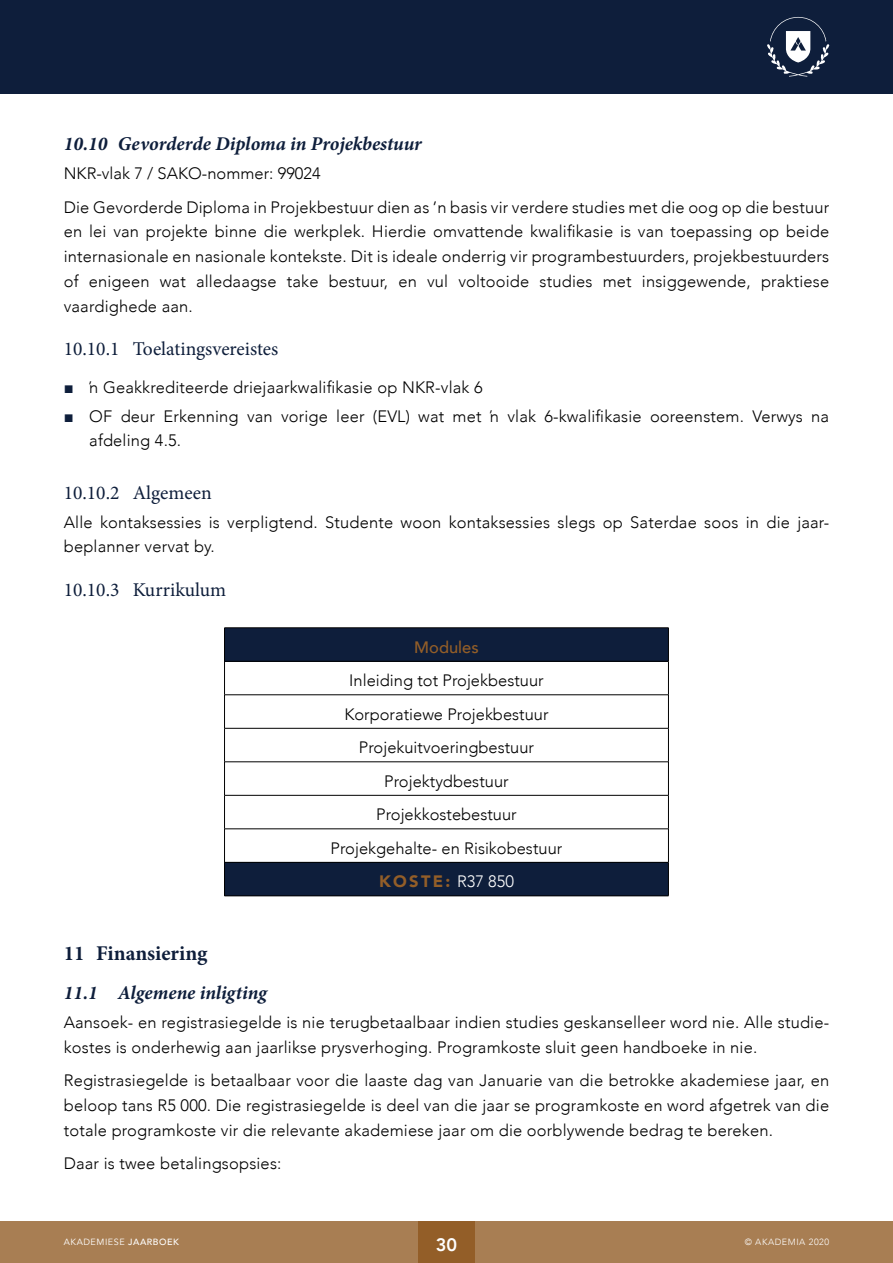
<style>
.page{position:relative;width:893px;height:1263px;background:#fff}
.page>*{position:absolute;margin:0;border:0;box-sizing:border-box;transform-origin:0 0}
.t1{font:700 21px "Minion Pro";color:#0e1e3b}
.Kop_2{font:italic 700 19.5px "Minion Pro";letter-spacing:-.005em;color:#0e1e3b}
.Kop_3{font:19.5px "Minion Pro";color:#0e1e3b}
.t2{font:800 18px "Avenir";color:#fff}
.Body{font:300 16.5px/24.8px "Avenir";letter-spacing:.01em;color:#000}
.Body-2{font:900 16.5px "Avenir";letter-spacing:.14em;color:#935e28}
.Body_opskrif{font:500 16.5px "Avenir";color:#935e28}
.t3{font:9px "Avenir";letter-spacing:.06em;color:#fff}
.t4{font:300 9px "Avenir";letter-spacing:.06em;color:#fff}
.s1{font-family:"Arial";font-weight:400;color:#0e1e3b}
.s2{font-weight:300;color:#fff}
.s3{font-weight:500}
</style>
<div class="page">
<div style="left:0;top:0;width:893px;height:94px;background:#0e1e3b"></div>
<svg style="left:767px;top:17px;width:62px;height:60px"></svg>
<div style="left:0;top:1221px;width:893px;height:42px;background:#a87e53"></div>
<div style="left:418px;top:1221px;width:57px;height:42px;background:#935e28"></div>
<div style="left:225px;top:628px;width:443px;height:33px;background:#0e1e3b"></div>
<div style="left:225px;top:862px;width:443px;height:34px;background:#0e1e3b"></div>
<hr style="left:224px;top:627px;width:445px;height:1px;background:#000">
<hr style="left:224px;top:628px;width:1px;height:33px;background:#000">
<hr style="left:668px;top:628px;width:1px;height:33px;background:#000">
<hr style="left:224px;top:661px;width:445px;height:1px;background:#000">
<hr style="left:224px;top:661px;width:1px;height:34px;background:#000">
<hr style="left:668px;top:661px;width:1px;height:34px;background:#000">
<hr style="left:224px;top:694px;width:445px;height:1px;background:#000">
<hr style="left:224px;top:695px;width:1px;height:33px;background:#000">
<hr style="left:668px;top:695px;width:1px;height:33px;background:#000">
<hr style="left:224px;top:728px;width:445px;height:1px;background:#000">
<hr style="left:224px;top:728px;width:1px;height:34px;background:#000">
<hr style="left:668px;top:728px;width:1px;height:34px;background:#000">
<hr style="left:224px;top:761px;width:445px;height:1px;background:#000">
<hr style="left:224px;top:762px;width:1px;height:33px;background:#000">
<hr style="left:668px;top:762px;width:1px;height:33px;background:#000">
<hr style="left:224px;top:795px;width:445px;height:1px;background:#000">
<hr style="left:224px;top:795px;width:1px;height:34px;background:#000">
<hr style="left:668px;top:795px;width:1px;height:34px;background:#000">
<hr style="left:224px;top:828px;width:445px;height:1px;background:#000">
<hr style="left:224px;top:829px;width:1px;height:33px;background:#000">
<hr style="left:668px;top:829px;width:1px;height:33px;background:#000">
<hr style="left:224px;top:862px;width:445px;height:1px;background:#000">
<hr style="left:224px;top:862px;width:1px;height:34px;background:#000">
<hr style="left:668px;top:862px;width:1px;height:34px;background:#000">
<hr style="left:224px;top:895px;width:445px;height:1px;background:#000">
<p class="Kop_2" style="left:64px;top:130px;width:360px">10.10 Gevorderde Diploma in Projekbestuur</p>
<p class="Body" style="left:64px;top:161px;width:258px">NKR-vlak 7 / SAKO-nommer: 99024</p>
<p class="Body" style="left:64px;top:194px;width:767px;text-align:justify">Die Gevorderde Diploma in Projekbestuur dien as ’n basis vir verdere studies met die oog op die bestuur en lei van projekte binne die werkplek. Hierdie omvattende kwalifikasie is van toepassing op beide internasionale en nasionale kontekste. Dit is ideale onderrig vir programbestuurders, projekbestuurders of enigeen wat alledaagse take bestuur, en vul voltooide studies met insiggewende, praktiese vaardighede aan.</p>
<p class="Kop_3" style="left:64px;top:336px;width:216px">10.10.1 Toelatingsvereistes</p>
<p class="Body" style="left:64px;top:375px;width:420px"><span class="s1">■</span> ŉ Geakkrediteerde driejaarkwalifikasie op NKR-vlak 6</p>
<p class="Body" style="left:89px;top:404px;width:741px;text-indent:-26px"><span class="s1">■</span> OF deur Erkenning van vorige leer (EVL) wat met ŉ vlak 6-kwalifikasie ooreenstem. Verwys na afdeling 4.5.</p>
<p class="Kop_3" style="left:64px;top:479px;width:149px">10.10.2 Algemeen</p>
<p class="Body" style="left:64px;top:510px;width:765px">Alle kontaksessies is verpligtend. Studente woon kontaksessies slegs op Saterdae soos in die jaar&shy;beplanner vervat by.</p>
<p class="Kop_3" style="left:64px;top:577px;width:164px">10.10.3 Kurrikulum</p>
<p class="Body_opskrif" style="left:414px;top:633px;width:66px">Modules</p>
<p class="Body" style="left:349px;top:668px;width:196px">Inleiding tot Projekbestuur</p>
<p class="Body" style="left:344px;top:702px;width:206px">Korporatiewe Projekbestuur</p>
<p class="Body" style="left:359px;top:735px;width:177px">Projekuitvoeringbestuur</p>
<p class="Body" style="left:384px;top:769px;width:126px">Projektydbestuur</p>
<p class="Body" style="left:376px;top:802px;width:142px">Projekkostebestuur</p>
<p class="Body" style="left:331px;top:836px;width:233px">Projekgehalte- en Risikobestuur</p>
<p class="Body-2" style="left:379px;top:867px;width:136px">KOSTE: <span class="s2">R37 850</span></p>
<p class="t1" style="left:64px;top:938px;width:145px">11 Finansiering</p>
<p class="Kop_2" style="left:64px;top:979px;width:205px">11.1 Algemene inligting</p>
<p class="Body" style="left:64px;top:1010px;width:765px">Aansoek- en registrasiegelde is nie terugbetaalbaar indien studies geskanselleer word nie. Alle studie&shy;kostes is onderhewig aan jaarlikse prysverhoging. Programkoste sluit geen handboeke in nie.</p>
<p class="Body" style="left:64px;top:1068px;width:767px;text-align:justify">Registrasiegelde is betaalbaar voor die laaste dag van Januarie van die betrokke akademiese jaar, en beloop tans R5 000. Die registrasiegelde is deel van die jaar se programkoste en word afgetrek van die totale programkoste vir die relevante akademiese jaar om die oorblywende bedrag te bereken.</p>
<p class="Body" style="left:64px;top:1151px;width:219px">Daar is twee betalingsopsies:</p>
<p class="t2" style="left:436px;top:1231px;width:23px">30</p>
<p class="t3" style="left:64px;top:1237px;width:117px">AKADEMIESE <span class="s3">JAARBOEK</span></p>
<p class="t4" style="left:745px;top:1237px;width:86px">© AKADEMIA 2020</p>
</div>
